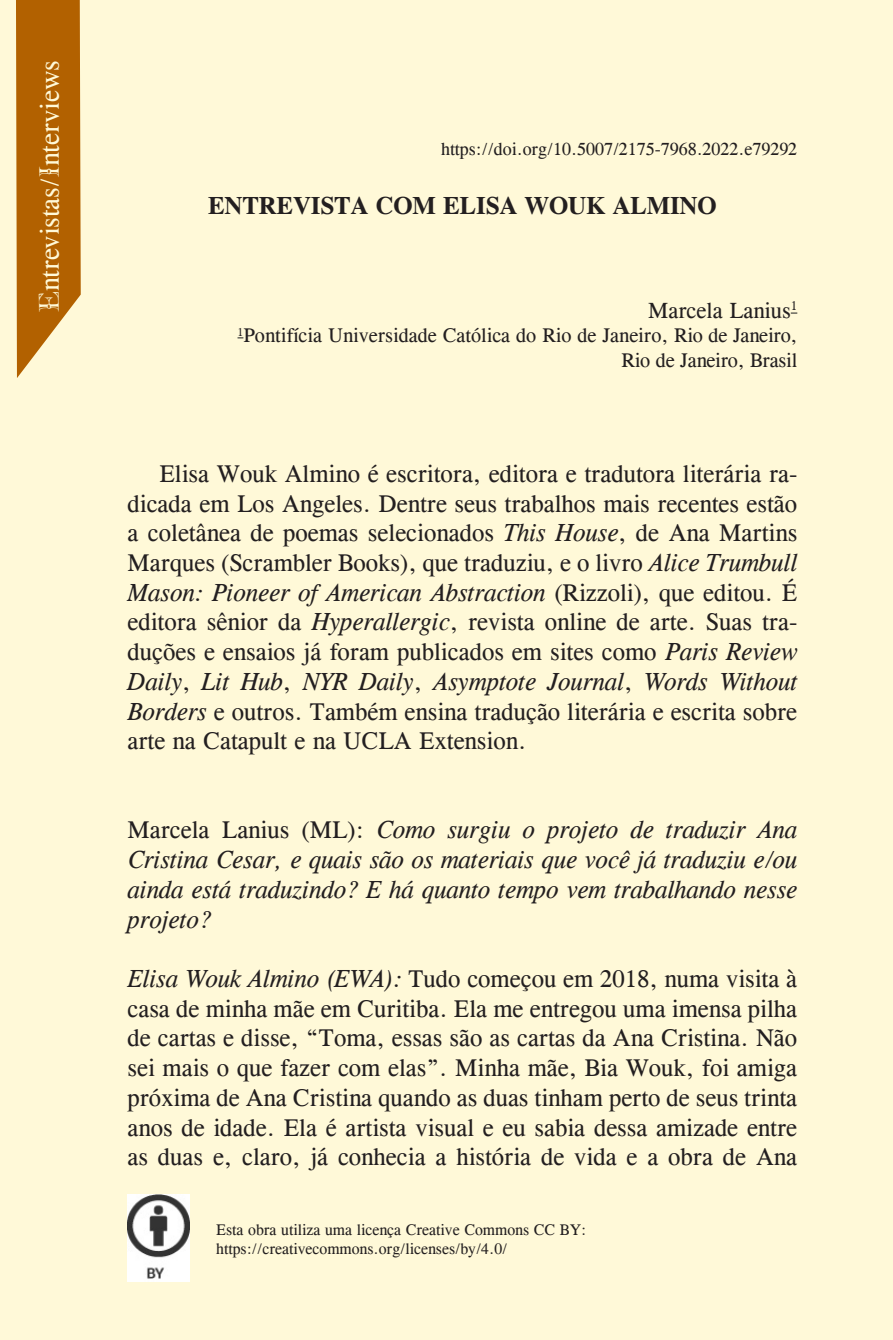
<style>
.page{position:relative;width:893px;height:1340px;background:#fff}
.page>*{position:absolute;margin:0;border:0;box-sizing:border-box;transform-origin:0 0}
.autor_local{font:27px "CG Times";color:#fff9d8}
.texto{font:24.75px/29.7px "CG Times";color:#231f20;text-align:justify}
.resposta{font:24.75px/29.7px "CG Times";color:#231f20;text-align:justify}
.pergunta{font:italic 24.75px/29.7px "CG Times";color:#231f20;text-align:justify}
.tílulo_capítulo{font:700 24.75px "CG Times";color:#231f20}
.autor{font:22.5px "CG Times";color:#231f20}
.autor_local-2{font:20.25px "CG Times";color:#231f20}
.doi{font:18px "CG Times";color:#231f20}
.t1{font:15.75px/18.9px "CG Times";color:#231f20}
.s1{font-family:"Beffle"}
.s2{font-style:italic}
.s3{font-style:normal}
</style>
<div class="page">
<div style="left:0;top:0;width:893px;height:1339px;background:#fff9d8"></div>
<img style="left:128px;top:1194px;width:61px;height:87px">
<svg style="left:16px;top:0;width:65px;height:378px;background:#bb731a"></svg>
<p class="autor_local" style="left:34px;top:313px;width:254px;rotate:-90deg"><span class="s1">E</span>ntrevistas/<span class="s1">I</span>nterviews</p>
<p class="doi" style="left:441px;top:138px;width:358px">https://doi.org/10.5007/2175-7968.2022.e79292</p>
<p class="tílulo_capítulo" style="left:208px;top:191px;width:510px">ENTREVISTA COM ELISA WOUK ALMINO</p>
<p class="autor" style="left:648px;top:297px;width:151px">Marcela Lanius<sup>1</sup></p>
<p class="autor_local-2" style="left:238px;top:324px;width:561px"><sup>1</sup>Pontifícia Universidade Católica do Rio de Janeiro, Rio de Janeiro,</p>
<p class="autor_local-2" style="left:622px;top:348px;width:177px">Rio de Janeiro, Brasil</p>
<p class="texto" style="left:127px;top:458px;width:671px;text-indent:32px">Elisa Wouk Almino é escritora, editora e tradutora literária ra&shy;dicada em Los Angeles. Dentre seus trabalhos mais recentes estão a coletânea de poemas selecionados <span class="s2">This House</span>, de Ana Martins Marques (Scrambler Books), que traduziu, e o livro <span class="s2">Alice Trumbull Mason: Pioneer of American Abstraction</span> (Rizzoli), que editou. É editora sênior da <span class="s2">Hyperallergic</span>, revista online de arte. Suas tra&shy;duções e ensaios já foram publicados em sites como <span class="s2">Paris Review Daily</span>, <span class="s2">Lit Hub</span>, <span class="s2">NYR Daily</span>, <span class="s2">Asymptote Journal</span>, <span class="s2">Words Without Borders</span> e outros. Também ensina tradução literária e escrita sobre arte na Catapult e na UCLA Extension.</p>
<p class="pergunta" style="left:127px;top:815px;width:671px"><span class="s3">Marcela Lanius (ML):</span> Como surgiu o projeto de traduzir Ana Cristina Cesar, e quais são os materiais que você já traduziu e/ou ainda está traduzindo? E há quanto tempo vem trabalhando nesse projeto?</p>
<p class="resposta" style="left:127px;top:963px;width:671px"><span class="s2">Elisa Wouk Almino (EWA):</span> Tudo começou em 2018, numa visita à casa de minha mãe em Curitiba. Ela me entregou uma imensa pilha de cartas e disse, “Toma, essas são as cartas da Ana Cristina. Não sei mais o que fazer com elas”. Minha mãe, Bia Wouk, foi amiga próxima de Ana Cristina quando as duas tinham perto de seus trinta anos de idade. Ela é artista visual e eu sabia dessa amizade entre as duas e, claro, já conhecia a história de vida e a obra de Ana</p>
<p class="t1" style="left:216px;top:1220px;width:372px">Esta obra utiliza uma licença Creative Commons CC BY: https://creativecommons.org/licenses/by/4.0/</p>
</div>
